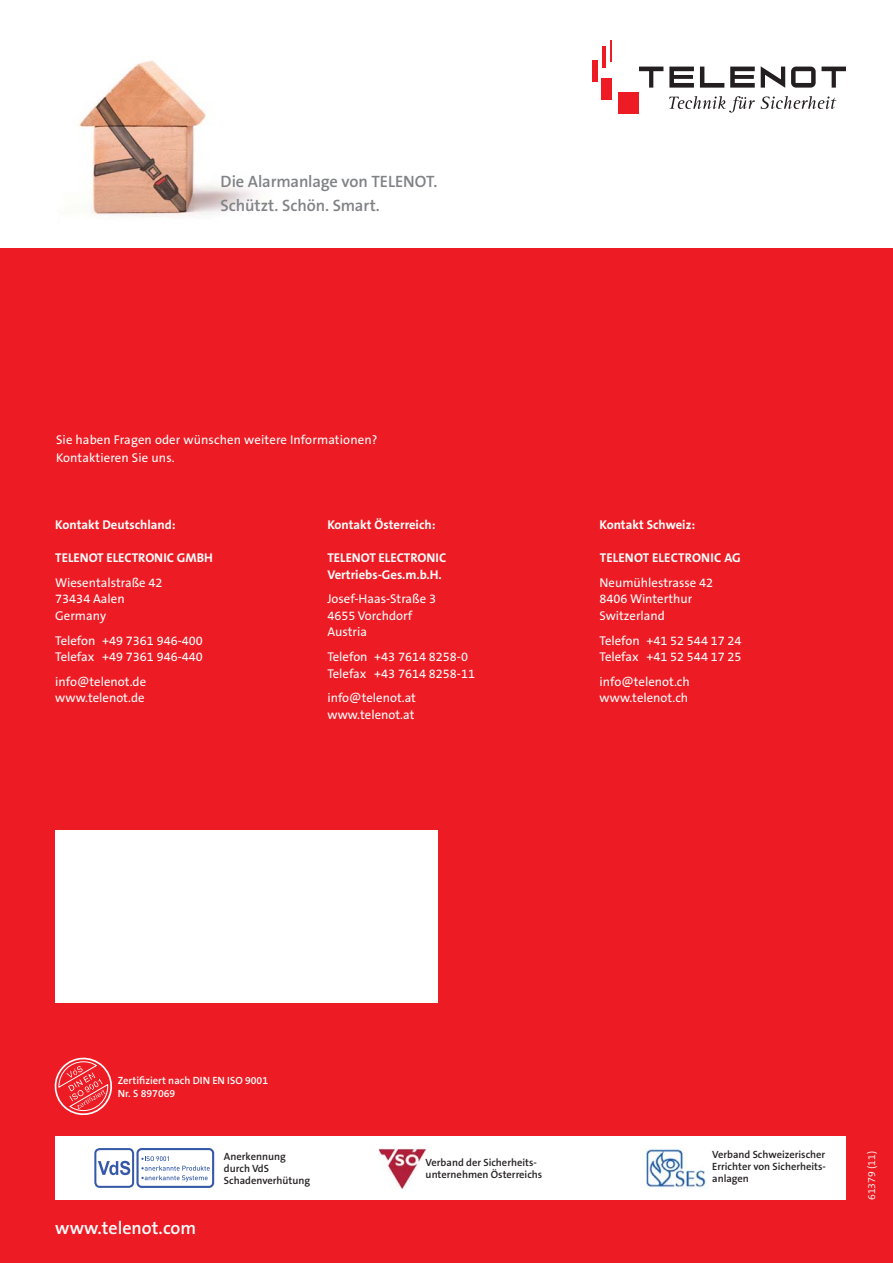
<style>
.page{position:relative;width:893px;height:1263px;background:#fff}
.page>*{position:absolute;margin:0;border:0;box-sizing:border-box;transform-origin:0 0}
.t1{font:600 18px "The Sans B Plus W6";color:#fff}
.t2{font:600 16.5px/24px "The Sans B Plus W6";letter-spacing:-.01em;color:#808285}
.t3{font:12.75px/16.5px "The Sans B Plus W5 Plain";color:#fff}
.t4{font:700 12.75px/16.5px "The Sans B Plus W7";color:#fff}
.t5{font:600 10.5px/12px "The Sans B Plus W6";color:#231f20}
.t6{font:600 10.5px/13.5px "The Sans B Plus W6";color:#fff}
.t7{font:300 10.5px "The Sans B Plus W4";color:#fff}
</style>
<div class="page">
<div style="left:619px;top:92px;width:20px;height:21px;background:#ed1c24"></div>
<div style="left:592px;top:61px;width:6px;height:21px;background:#ed1c24"></div>
<hr style="left:602px;top:47px;width:3px;height:21px;background:#ed1c24">
<hr style="left:610px;top:40px;width:2px;height:21px;background:#ed1c24">
<div style="left:602px;top:79px;width:10px;height:21px;background:#ed1c24"></div>
<svg style="left:730px;top:67px;width:25px;height:21px"></svg>
<svg style="left:669px;top:67px;width:25px;height:21px"></svg>
<svg style="left:639px;top:67px;width:24px;height:21px"></svg>
<svg style="left:761px;top:66px;width:24px;height:22px"></svg>
<svg style="left:700px;top:67px;width:24px;height:21px"></svg>
<svg style="left:791px;top:67px;width:55px;height:21px"></svg>
<svg style="left:669px;top:96px;width:86px;height:17px"></svg>
<svg style="left:761px;top:96px;width:75px;height:13px"></svg>
<div style="left:0;top:249px;width:893px;height:1014px;background:#ed1c24"></div>
<img style="left:78px;top:60px;width:179px;height:157px">
<svg style="left:54px;top:1057px;width:58px;height:58px"></svg>
<div style="left:55px;top:830px;width:383px;height:172px;background:#fff"></div>
<div style="left:55px;top:1136px;width:791px;height:64px;background:#fff"></div>
<img style="left:642px;top:1148px;width:66px;height:40px">
<div style="left:94px;top:1148px;width:40px;height:40px;border:2px solid #3559a8;border-radius:4px"></div>
<svg style="left:98px;top:1161px;width:32px;height:14px"></svg>
<svg style="left:141px;top:1156px;width:69px;height:25px"></svg>
<div style="left:136px;top:1148px;width:78px;height:40px;border:2px solid #3559a8;border-radius:4px"></div>
<img style="left:378px;top:1149px;width:49px;height:40px">
<p class="t2" style="left:221px;top:171px;width:218px">Die Alarmanlage von TELENOT.<br>Schützt. Schön. Smart.</p>
<p class="t3" style="left:56px;top:431px;width:323px;line-height:18px">Sie haben Fragen oder wünschen weitere Informationen?<br>Kontaktieren Sie uns.</p>
<p class="t4" style="left:55px;top:517px;width:122px">Kontakt Deutschland:</p>
<p class="t4" style="left:55px;top:550px;width:159px">TELENOT ELECTRONIC GMBH</p>
<p class="t3" style="left:55px;top:575px;width:109px">Wiesentalstraße 42<br>73434 Aalen<br>Germany</p>
<p class="t3" style="left:55px;top:633px;width:149px">Telefon +49 7361 946-400<br>Telefax +49 7361 946-440</p>
<p class="t3" style="left:55px;top:674px;width:92px">info@telenot.de www.telenot.de</p>
<p class="t4" style="left:327px;top:517px;width:110px">Kontakt Österreich:</p>
<p class="t4" style="left:327px;top:550px;width:120px">TELENOT ELECTRONIC<br>Vertriebs-Ges.m.b.H.</p>
<p class="t3" style="left:327px;top:591px;width:110px">Josef-Haas-Straße 3<br>4655 Vorchdorf<br>Austria</p>
<p class="t3" style="left:327px;top:649px;width:149px">Telefon +43 7614 8258-0<br>Telefax +43 7614 8258-11</p>
<p class="t3" style="left:327px;top:690px;width:90px">info@telenot.at www.telenot.at</p>
<p class="t4" style="left:600px;top:517px;width:97px">Kontakt Schweiz:</p>
<p class="t4" style="left:600px;top:550px;width:143px">TELENOT ELECTRONIC AG</p>
<p class="t3" style="left:600px;top:575px;width:115px">Neumühlestrasse 42<br>8406 Winterthur<br>Switzerland</p>
<p class="t3" style="left:600px;top:633px;width:144px">Telefon +41 52 544 17 24<br>Telefax +41 52 544 17 25</p>
<p class="t3" style="left:600px;top:674px;width:92px">info@telenot.ch www.telenot.ch</p>
<p class="t6" style="left:118px;top:1074px;width:152px">Zertifiziert nach DIN EN ISO 9001<br>Nr. S 897069</p>
<h1 class="t1" style="left:55px;top:1218px;width:142px">www.telenot.com</h1>
<p class="t5" style="left:224px;top:1151px;width:88px">Anerkennung durch VdS<br>Schadenverhütung</p>
<p class="t5" style="left:426px;top:1157px;width:118px">Verband der Sicherheits&shy;unternehmen Österreichs</p>
<p class="t5" style="left:712px;top:1149px;width:115px;text-align:justify">Verband Schweizerischer Errichter von Sicherheits&shy;anlagen</p>
<p class="t7" style="left:866px;top:1200px;width:51px;rotate:-90deg">61379 (11)</p>
</div>
